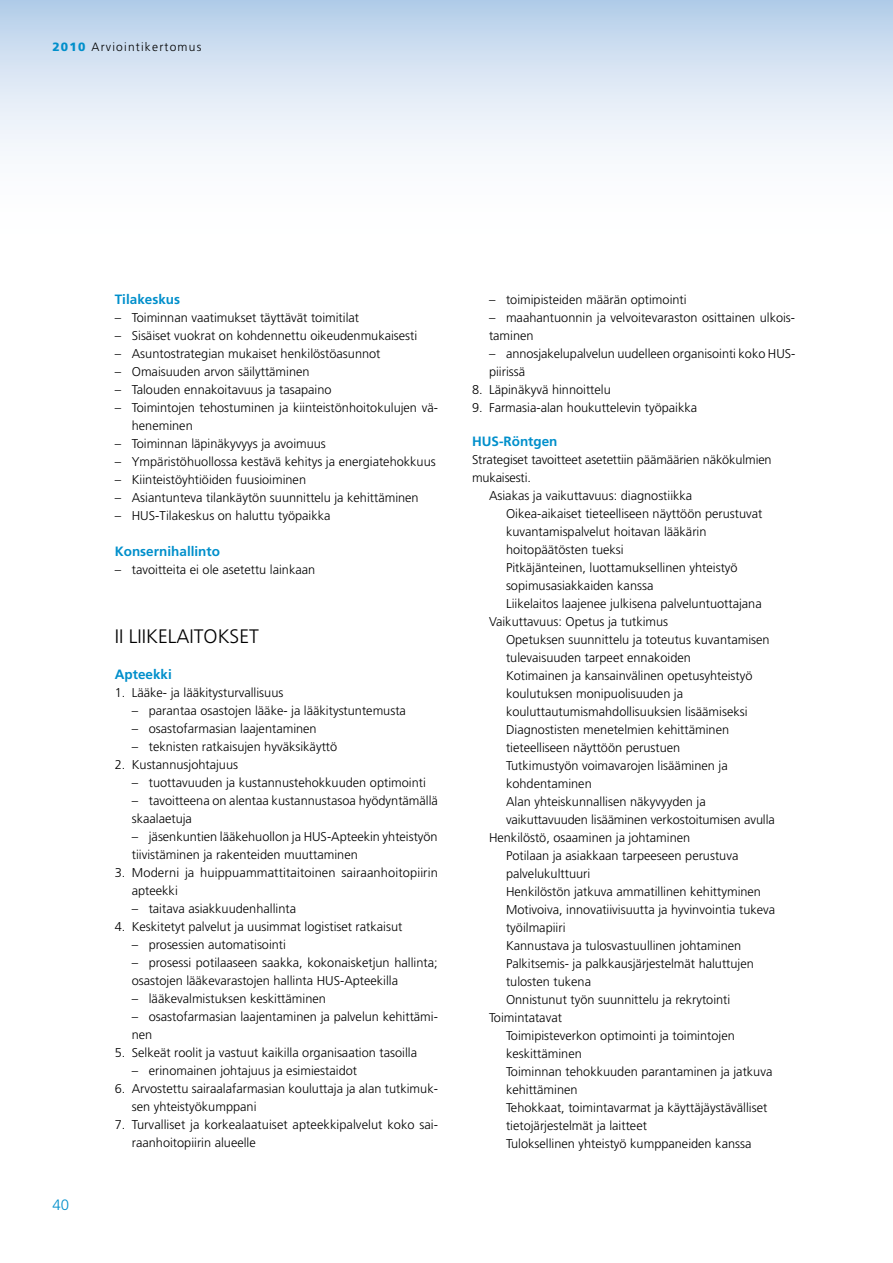
<style>
.page{position:relative;width:893px;height:1263px;background:#fff}
.page>*{position:absolute;margin:0;border:0;box-sizing:border-box;transform-origin:0 0}
.t1{font:300 19.5px "Frutiger";color:#000}
.t2{font:300 15px "Frutiger";color:#008fcb}
.t3{font:700 13.5px "Frutiger";color:#008fcb}
.t4{font:300 12.75px/18px "Frutiger";color:#000}
.t5{font:300 12px "Frutiger";letter-spacing:.1em;color:#000}
.s1{font-weight:900;color:#008fcb}
</style>
<div class="page">
<svg style="left:0;top:0;width:893px;height:151px"></svg>
<p class="t5" style="left:52px;top:40px;width:150px"><span class="s1">2010</span> Arviointikertomus</p>
<p class="t2" style="left:52px;top:1196px;width:18px">40</p>
<p class="t3" style="left:115px;top:291px;width:67px">Tilakeskus</p>
<p class="t4" style="left:115px;top:309px;width:246px">– Toiminnan vaatimukset täyttävät toimitilat</p>
<p class="t4" style="left:115px;top:327px;width:304px">– Sisäiset vuokrat on kohdennettu oikeudenmukaisesti</p>
<p class="t4" style="left:115px;top:345px;width:267px">– Asuntostrategian mukaiset henkilöstöasunnot</p>
<p class="t4" style="left:115px;top:363px;width:196px">– Omaisuuden arvon säilyttäminen</p>
<p class="t4" style="left:115px;top:381px;width:218px">– Talouden ennakoitavuus ja tasapaino</p>
<p class="t4" style="left:132px;top:399px;width:308px;text-indent:-17px">– Toimintojen tehostuminen ja kiinteistönhoitokulujen vä&shy;heneminen</p>
<p class="t4" style="left:115px;top:435px;width:213px">– Toiminnan läpinäkyvyys ja avoimuus</p>
<p class="t4" style="left:115px;top:453px;width:322px">– Ympäristöhuollossa kestävä kehitys ja energiatehokkuus</p>
<p class="t4" style="left:115px;top:471px;width:193px">– Kiinteistöyhtiöiden fuusioiminen</p>
<p class="t4" style="left:115px;top:489px;width:305px">– Asiantunteva tilankäytön suunnittelu ja kehittäminen</p>
<p class="t4" style="left:115px;top:507px;width:217px">– HUS-Tilakeskus on haluttu työpaikka</p>
<p class="t3" style="left:115px;top:543px;width:107px">Konsernihallinto</p>
<p class="t4" style="left:115px;top:561px;width:202px">– tavoitteita ei ole asetettu lainkaan</p>
<h1 class="t1" style="left:115px;top:625px;width:33px">II Liikelaitokset</h1>
<p class="t3" style="left:115px;top:666px;width:59px">Apteekki</p>
<p class="t4" style="left:115px;top:684px;width:170px">1. Lääke- ja lääkitysturvallisuus</p>
<p class="t4" style="left:132px;top:702px;width:276px">– parantaa osastojen lääke- ja lääkitystuntemusta</p>
<p class="t4" style="left:132px;top:720px;width:186px">– osastofarmasian laajentaminen</p>
<p class="t4" style="left:132px;top:738px;width:207px">– teknisten ratkaisujen hyväksikäyttö</p>
<p class="t4" style="left:115px;top:756px;width:125px">2. Kustannusjohtajuus</p>
<p class="t4" style="left:132px;top:774px;width:296px">– tuottavuuden ja kustannustehokkuuden optimointi</p>
<p class="t4" style="left:132px;top:792px;width:308px">– tavoitteena on alentaa kustannustasoa hyödyntämällä skaalaetuja</p>
<p class="t4" style="left:132px;top:828px;width:307px">– jäsenkuntien lääkehuollon ja HUS-Apteekin yhteistyön tiivistäminen ja rakenteiden muuttaminen</p>
<p class="t4" style="left:132px;top:864px;width:308px;text-indent:-17px">3. Moderni ja huippuammattitaitoinen sairaanhoitopiirin apteekki</p>
<p class="t4" style="left:132px;top:900px;width:166px">– taitava asiakkuudenhallinta</p>
<p class="t4" style="left:115px;top:918px;width:289px">4. Keskitetyt palvelut ja uusimmat logistiset ratkaisut</p>
<p class="t4" style="left:132px;top:936px;width:156px">– prosessien automatisointi</p>
<p class="t4" style="left:132px;top:954px;width:307px">– prosessi potilaaseen saakka, kokonaisketjun hallinta; osastojen lääkevarastojen hallinta HUS-Apteekilla</p>
<p class="t4" style="left:132px;top:990px;width:196px">– lääkevalmistuksen keskittäminen</p>
<p class="t4" style="left:132px;top:1008px;width:308px">– osastofarmasian laajentaminen ja palvelun kehittämi&shy;nen</p>
<p class="t4" style="left:115px;top:1044px;width:304px">5. Selkeät roolit ja vastuut kaikilla organisaation tasoilla</p>
<p class="t4" style="left:132px;top:1062px;width:227px">– erinomainen johtajuus ja esimiestaidot</p>
<p class="t4" style="left:132px;top:1080px;width:308px;text-indent:-17px">6. Arvostettu sairaalafarmasian kouluttaja ja alan tutkimuk&shy;sen yhteistyökumppani</p>
<p class="t4" style="left:132px;top:1116px;width:308px;text-indent:-17px">7. Turvalliset ja korkealaatuiset apteekkipalvelut koko sai&shy;raanhoitopiirin alueelle</p>
<p class="t4" style="left:489px;top:290px;width:199px">– toimipisteiden määrän optimointi</p>
<p class="t4" style="left:489px;top:308px;width:308px">– maahantuonnin ja velvoitevaraston osittainen ulkois&shy;taminen</p>
<p class="t4" style="left:489px;top:344px;width:308px">– annosjakelupalvelun uudelleen organisointi koko HUS&shy;piirissä</p>
<p class="t4" style="left:472px;top:380px;width:140px">8. Läpinäkyvä hinnoittelu</p>
<p class="t4" style="left:472px;top:398px;width:227px">9. Farmasia-alan houkuttelevin työpaikka</p>
<p class="t3" style="left:472px;top:433px;width:87px">HUS-Röntgen</p>
<p class="t4" style="left:472px;top:451px;width:301px">Strategiset tavoitteet asetettiin päämäärien näkökulmien</p>
<p class="t4" style="left:472px;top:469px;width:60px">mukaisesti.</p>
<p class="t4" style="left:489px;top:487px;width:205px">Asiakas ja vaikuttavuus: diagnostiikka</p>
<p class="t4" style="left:506px;top:505px;width:258px">Oikea-aikaiset tieteelliseen näyttöön perustuvat</p>
<p class="t4" style="left:506px;top:523px;width:202px">kuvantamispalvelut hoitavan lääkärin</p>
<p class="t4" style="left:506px;top:541px;width:119px">hoitopäätösten tueksi</p>
<p class="t4" style="left:506px;top:559px;width:233px">Pitkäjänteinen, luottamuksellinen yhteistyö</p>
<p class="t4" style="left:506px;top:577px;width:149px">sopimusasiakkaiden kanssa</p>
<p class="t4" style="left:506px;top:595px;width:257px">Liikelaitos laajenee julkisena palveluntuottajana</p>
<p class="t4" style="left:489px;top:613px;width:181px">Vaikuttavuus: Opetus ja tutkimus</p>
<p class="t4" style="left:506px;top:631px;width:265px">Opetuksen suunnittelu ja toteutus kuvantamisen</p>
<p class="t4" style="left:506px;top:649px;width:186px">tulevaisuuden tarpeet ennakoiden</p>
<p class="t4" style="left:506px;top:667px;width:248px">Kotimainen ja kansainvälinen opetusyhteistyö</p>
<p class="t4" style="left:506px;top:685px;width:179px">koulutuksen monipuolisuuden ja</p>
<p class="t4" style="left:506px;top:703px;width:243px">kouluttautumismahdollisuuksien lisäämiseksi</p>
<p class="t4" style="left:506px;top:721px;width:225px">Diagnostisten menetelmien kehittäminen</p>
<p class="t4" style="left:506px;top:739px;width:176px">tieteelliseen näyttöön perustuen</p>
<p class="t4" style="left:506px;top:757px;width:223px">Tutkimustyön voimavarojen lisääminen ja</p>
<p class="t4" style="left:506px;top:775px;width:87px">kohdentaminen</p>
<p class="t4" style="left:506px;top:793px;width:201px">Alan yhteiskunnallisen näkyvyyden ja</p>
<p class="t4" style="left:506px;top:811px;width:270px">vaikuttavuuden lisääminen verkostoitumisen avulla</p>
<p class="t4" style="left:489px;top:829px;width:203px">Henkilöstö, osaaminen ja johtaminen</p>
<p class="t4" style="left:506px;top:847px;width:234px">Potilaan ja asiakkaan tarpeeseen perustuva</p>
<p class="t4" style="left:506px;top:865px;width:86px">palvelukulttuuri</p>
<p class="t4" style="left:506px;top:883px;width:256px">Henkilöstön jatkuva ammatillinen kehittyminen</p>
<p class="t4" style="left:506px;top:901px;width:271px">Motivoiva, innovatiivisuutta ja hyvinvointia tukeva</p>
<p class="t4" style="left:506px;top:919px;width:61px">työilmapiiri</p>
<p class="t4" style="left:506px;top:937px;width:237px">Kannustava ja tulosvastuullinen johtaminen</p>
<p class="t4" style="left:506px;top:955px;width:249px">Palkitsemis- ja palkkausjärjestelmät haluttujen</p>
<p class="t4" style="left:506px;top:973px;width:87px">tulosten tukena</p>
<p class="t4" style="left:506px;top:991px;width:226px">Onnistunut työn suunnittelu ja rekrytointi</p>
<p class="t4" style="left:489px;top:1009px;width:74px">Toimintatavat</p>
<p class="t4" style="left:506px;top:1027px;width:230px">Toimipisteverkon optimointi ja toimintojen</p>
<p class="t4" style="left:506px;top:1045px;width:77px">keskittäminen</p>
<p class="t4" style="left:506px;top:1063px;width:268px">Toiminnan tehokkuuden parantaminen ja jatkuva</p>
<p class="t4" style="left:506px;top:1081px;width:73px">kehittäminen</p>
<p class="t4" style="left:506px;top:1099px;width:263px">Tehokkaat, toimintavarmat ja käyttäjäystävälliset</p>
<p class="t4" style="left:506px;top:1117px;width:142px">tietojärjestelmät ja laitteet</p>
<p class="t4" style="left:506px;top:1135px;width:247px">Tuloksellinen yhteistyö kumppaneiden kanssa</p>
</div>
